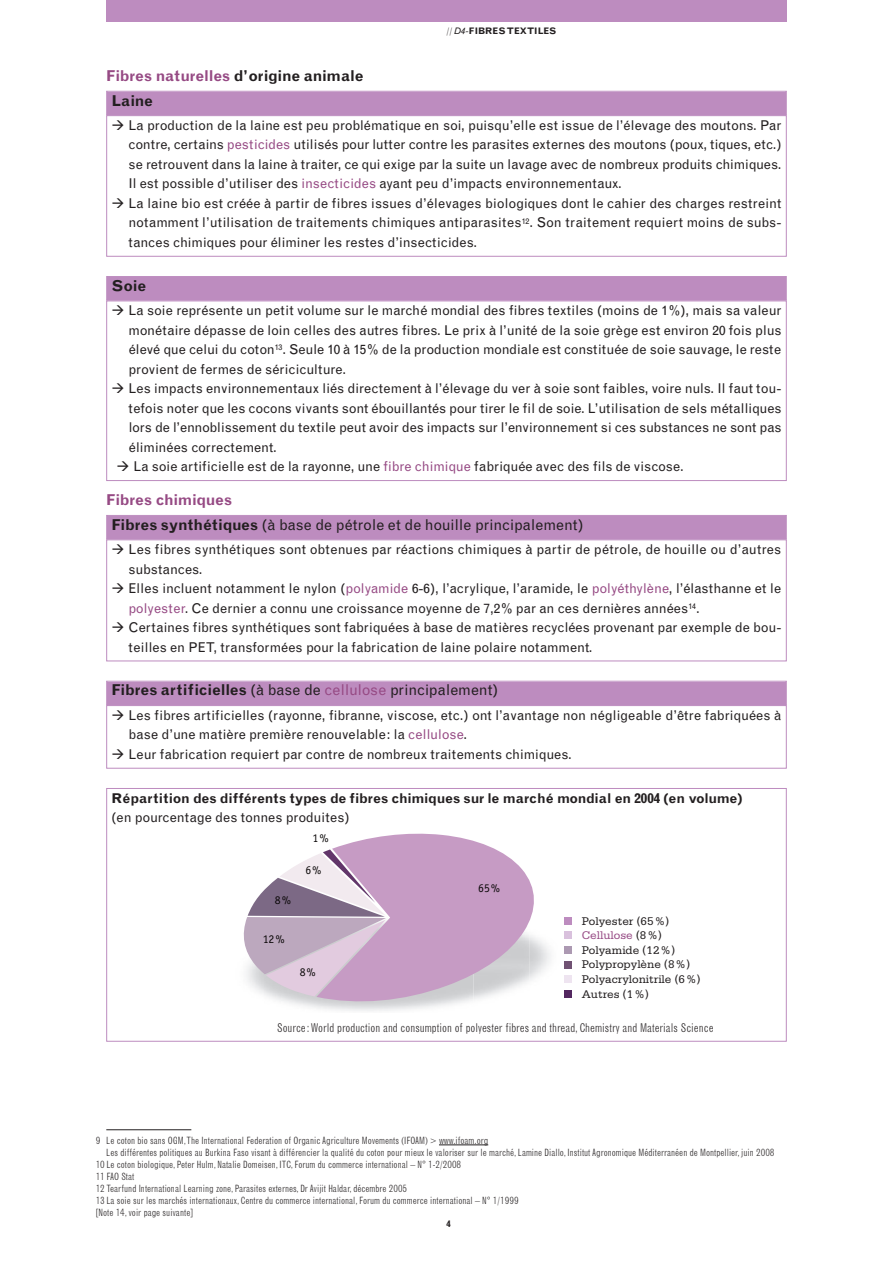
<style>
.page{position:relative;width:893px;height:1263px;background:#fff}
.page>*{position:absolute;margin:0;border:0;box-sizing:border-box;transform-origin:0 0}
.t1{font:15px "Grotesque";letter-spacing:-.005em;color:#231f20}
.t2{font:700 15px "Grotesque";letter-spacing:-.02em;color:#964a84}
.t3{font:700 15px "Grotesque";letter-spacing:-.02em;color:#231f20}
.t4{font:13.5px/19.5px "Grotesque";color:#231f20}
.t5{font:700 13.5px "Grotesque";letter-spacing:-.005em;color:#231f20}
.t6{font:300 condensed 11.7px "Grotesque";color:#231f20}
.t7{font:11.7px/14.5px "Serifa";color:#231f20}
.t8{font:11.7px "Officina Serif";color:#0a0707}
.t9{font:300 condensed 9.75px "Grotesque";color:#231f20}
.t10{font:700 9px "Grotesque";color:#231f20}
.s1{color:#231f20}
.s2{font-weight:300}
.s3{font-weight:400;font-style:italic}
.s4{color:#964a84}
.s5{font-weight:700}
</style>
<div class="page">
<div style="left:107px;top:92px;width:679px;height:23px;background:#bd8cbf"></div>
<div style="left:106px;top:91px;width:681px;height:24px;border:1px solid #bd8cbf"></div>
<div style="left:106px;top:115px;width:681px;height:142px;border:1px solid #bd8cbf"></div>
<div style="left:107px;top:277px;width:679px;height:23px;background:#bd8cbf"></div>
<div style="left:106px;top:276px;width:681px;height:25px;border:1px solid #bd8cbf"></div>
<div style="left:106px;top:301px;width:681px;height:180px;border:1px solid #bd8cbf"></div>
<div style="left:107px;top:516px;width:679px;height:23px;background:#bd8cbf"></div>
<div style="left:106px;top:515px;width:681px;height:24px;border:1px solid #bd8cbf"></div>
<div style="left:106px;top:539px;width:681px;height:122px;border:1px solid #bd8cbf"></div>
<div style="left:107px;top:682px;width:679px;height:22px;background:#bd8cbf"></div>
<div style="left:106px;top:681px;width:681px;height:24px;border:1px solid #bd8cbf"></div>
<div style="left:106px;top:705px;width:681px;height:64px;border:1px solid #bd8cbf"></div>
<div style="left:106px;top:788px;width:681px;height:254px;border:1px solid #bd8cbf"></div>
<div style="left:106px;top:0;width:681px;height:21px;background:#bd8cbf"></div>
<hr style="left:106px;top:1129px;width:85px;height:1px;background:#231f20">
<hr style="left:439px;top:1144px;width:49px;height:1px;background:#231f20">
<img style="left:538px;top:917px;width:34px;height:81px">
<svg style="left:243px;top:833px;width:295px;height:172px"></svg>
<div style="left:565px;top:990px;width:7px;height:8px;background:#532760"></div>
<div style="left:565px;top:975px;width:7px;height:8px;background:#eee4f0"></div>
<div style="left:565px;top:961px;width:7px;height:7px;background:#705273"></div>
<div style="left:565px;top:946px;width:7px;height:8px;background:#ac99b2"></div>
<div style="left:565px;top:932px;width:7px;height:7px;background:#d9c1dd"></div>
<div style="left:565px;top:917px;width:7px;height:7px;background:#bd8cbf"></div>
<p class="t2" style="left:106px;top:70px;width:259px">Fibres naturelles <span class="s1">d’origine animale</span></p>
<p class="t10" style="left:446px;top:28px;width:112px"><span class="s2">//</span> <span class="s3">D4-</span>FIBRES TEXTILES</p>
<p class="t3" style="left:112px;top:95px;width:43px">Laine</p>
<p class="t4" style="left:128px;top:117px;width:654px">La production de la laine est peu problématique en soi, puisqu’elle est issue de l’élevage des moutons. Par contre, certains <span class="s4">pesticides</span> utilisés pour lutter contre les parasites externes des moutons (poux, tiques, etc.) se retrouvent dans la laine à traiter, ce qui exige par la suite un lavage avec de nombreux produits chimiques.<br>Il est possible d’utiliser des <span class="s4">insecticides</span> ayant peu d’impacts environnementaux.<br>La laine bio est créée à partir de fibres issues d’élevages biologiques dont le cahier des charges restreint notamment l’utilisation de traitements chimiques antiparasites<sup>12</sup>. Son traitement requiert moins de subs&shy;tances chimiques pour éliminer les restes d’insecticides.</p>
<p class="t3" style="left:112px;top:280px;width:36px">Soie</p>
<p class="t4" style="left:129px;top:302px;width:654px">La soie représente un petit volume sur le marché mondial des fibres textiles (moins de 1%), mais sa valeur</p>
<p class="t4" style="left:129px;top:321px;width:654px">monétaire dépasse de loin celles des autres fibres. Le prix à l’unité de la soie grège est environ 20 fois plus</p>
<p class="t4" style="left:129px;top:341px;width:654px">élevé que celui du coton<sup>13</sup>. Seule 10 à 15% de la production mondiale est constituée de soie sauvage, le reste</p>
<p class="t4" style="left:128px;top:360px;width:219px">provient de fermes de sériciculture.</p>
<p class="t4" style="left:128px;top:380px;width:654px">Les impacts environnementaux liés directement à l’élevage du ver à soie sont faibles, voire nuls. Il faut tou-</p>
<p class="t4" style="left:129px;top:399px;width:655px">tefois noter que les cocons vivants sont ébouillantés pour tirer le fil de soie. L’utilisation de sels métalliques</p>
<p class="t4" style="left:129px;top:419px;width:654px">lors de l’ennoblissement du textile peut avoir des impacts sur l’environnement si ces substances ne sont pas</p>
<p class="t4" style="left:129px;top:438px;width:149px">éliminées correctement.</p>
<p class="t4" style="left:133px;top:458px;width:552px">La soie artificielle est de la rayonne, une <span class="s4">fibre chimique</span> fabriquée avec des fils de viscose.</p>
<p class="t2" style="left:106px;top:494px;width:127px">Fibres chimiques</p>
<p class="t1" style="left:112px;top:519px;width:473px"><span class="s5">Fibres synthétiques</span> (à base de pétrole et de houille principalement)</p>
<p class="t4" style="left:128px;top:541px;width:655px">Les fibres synthétiques sont obtenues par réactions chimiques à partir de pétrole, de houille ou d’autres substances.<br>Elles incluent notamment le nylon (<span class="s4">polyamide</span> 6-6), l’acrylique, l’aramide, le <span class="s4">polyéthylène</span>, l’élasthanne et le <span class="s4">polyester</span>. Ce dernier a connu une croissance moyenne de 7,2% par an ces dernières années<sup>14</sup>.<br>Certaines fibres synthétiques sont fabriquées à base de matières recyclées provenant par exemple de bou&shy;teilles en PET, transformées pour la fabrication de laine polaire notamment.</p>
<p class="t1" style="left:112px;top:685px;width:388px"><span class="s5">Fibres artificielles</span> (à base de <span class="s4">cellulose</span> principalement)</p>
<p class="t4" style="left:129px;top:706px;width:654px">Les fibres artificielles (rayonne, fibranne, viscose, etc.) ont l’avantage non négligeable d’être fabriquées à base d’une matière première renouvelable: la <span class="s4">cellulose</span>.<br>Leur fabrication requiert par contre de nombreux traitements chimiques.</p>
<p class="t5" style="left:112px;top:793px;width:633px">Répartition des différents types de fibres chimiques sur le marché mondial en 2004 (en volume)</p>
<p class="t4" style="left:112px;top:809px;width:240px">(en pourcentage des tonnes produites)</p>
<p class="t8" style="left:313px;top:831px;width:17px">1%</p>
<p class="t8" style="left:275px;top:893px;width:17px">8%</p>
<p class="t8" style="left:263px;top:932px;width:23px">12%</p>
<p class="t8" style="left:305px;top:863px;width:17px">6%</p>
<p class="t8" style="left:300px;top:965px;width:17px">8%</p>
<p class="t8" style="left:478px;top:881px;width:23px">65%</p>
<p class="t7" style="left:582px;top:914px;width:120px">Polyester (65%)<br><span class="s4">Cellulose</span> (8%)<br>Polyamide (12%)<br>Polypropylène (8%)<br>Polyacrylonitrile (6%)<br>Autres (1%)</p>
<p class="t6" style="left:277px;top:1023px;width:438px">Source: World production and consumption of polyester fibres and thread, Chemistry and Materials Science</p>
<p class="t9" style="left:96px;top:1136px;width:394px">9 Le coton bio sans OGM, The International Federation of Organic Agriculture Movements (IFOAM) &gt; www.ifoam.org</p>
<p class="t9" style="left:106px;top:1148px;width:670px">Les différentes politiques au Burkina Faso visant à différencier la qualité du coton pour mieux le valoriser sur le marché, Lamine Diallo, Institut Agronomique Méditerranéen de Montpellier, juin 2008</p>
<p class="t9" style="left:96px;top:1160px;width:367px">10 Le coton biologique, Peter Hulm, Natalie Domeisen, ITC, Forum du commerce international – N° 1-2/2008</p>
<p class="t9" style="left:96px;top:1172px;width:40px">11 FAO Stat</p>
<p class="t9" style="left:96px;top:1184px;width:313px">12 Tearfund International Learning zone, Parasites externes, Dr Avijit Haldar, décembre 2005</p>
<p class="t9" style="left:96px;top:1196px;width:424px">13 La soie sur les marchés internationaux, Centre du commerce international, Forum du commerce international – N° 1/1999</p>
<p class="t9" style="left:96px;top:1208px;width:99px">[Note 14, voir page suivante]</p>
<p class="t10" style="left:446px;top:1220px;width:6px">4</p>
</div>
